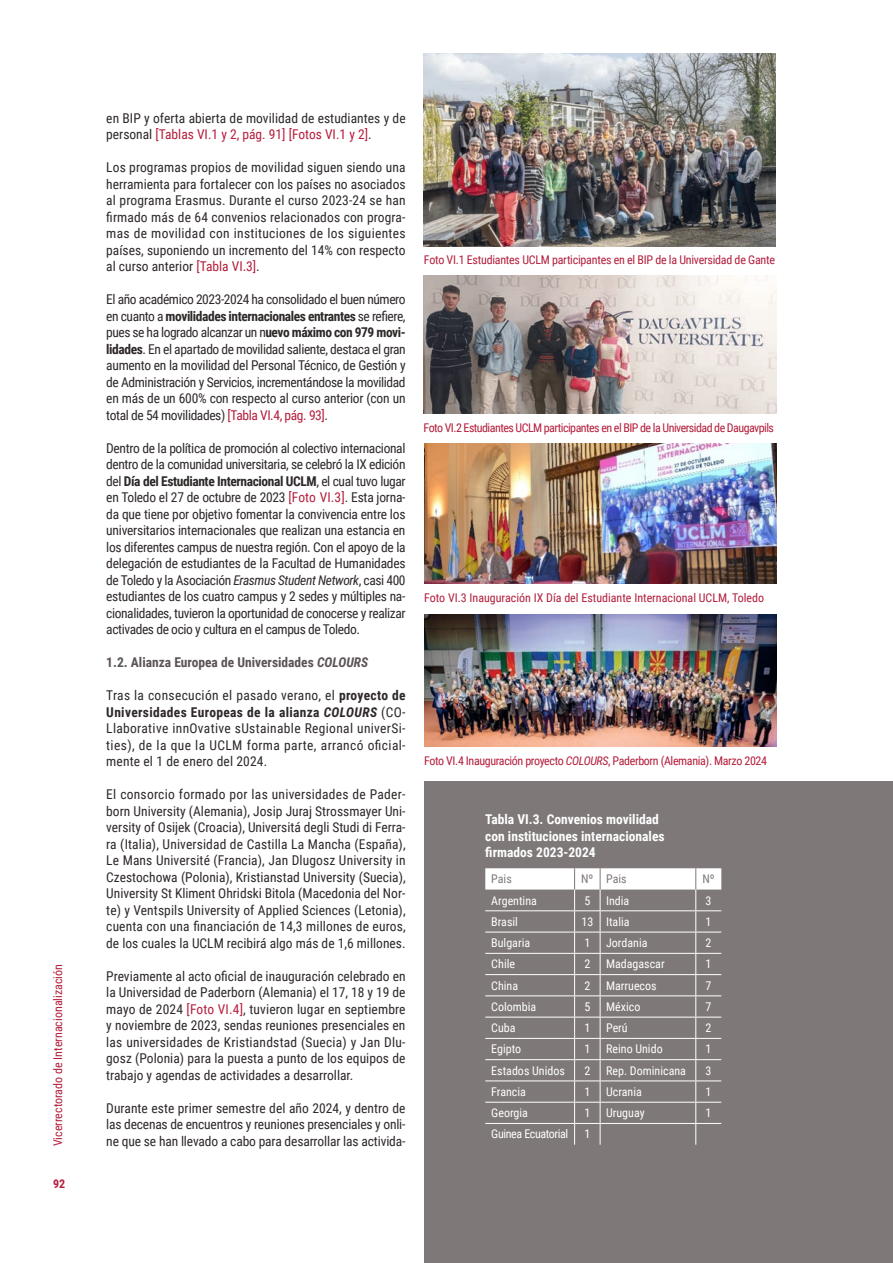
<style>
.page{position:relative;width:893px;height:1263px;background:#fff}
.page>*{position:absolute;margin:0;border:0;box-sizing:border-box;transform-origin:0 0}
.txt_corrido{font:13.5px/16.5px "Roboto Condensed";color:#2e2828;text-align:justify}
.txt_corrido-2{font:700 13.5px "Roboto Condensed";color:#fff}
.txt_corrido-3{font:700 13.5px "Roboto Condensed";color:#5b5354}
.txt_corrido-4{font:12px "Roboto Condensed";color:#fff}
.txt_corrido-5{font:12px "Roboto Condensed";letter-spacing:-.02em;color:#b41d3b}
.txt_corrido-6{font:12px "Roboto Condensed";color:#b41d3b}
.txt_corrido-7{font:12px "Roboto Condensed";letter-spacing:-.045em;color:#b41d3b}
.txt_corrido-8{font:12px "Roboto Condensed";letter-spacing:-.03em;color:#fff}
.txt_corrido-9{font:12px "Roboto Condensed";color:#7f7878}
.txt_corrido-10{font:700 12px "Roboto Condensed";color:#b41d3b}
.s1{color:#b41d3b}
.s2{font-weight:700}
.s3{font-style:italic}
.s4{font-weight:700;font-style:italic}
</style>
<div class="page">
<div style="left:424px;top:781px;width:469px;height:482px;background:#7f7878"></div>
<svg style="left:485px;top:868px;width:236px;height:277px"></svg>
<hr style="left:892px;top:0;width:1px;height:420px;background:#7f7878">
<img style="left:424px;top:53px;width:352px;height:193px">
<img style="left:424px;top:276px;width:352px;height:137px">
<img style="left:424px;top:444px;width:353px;height:139px">
<img style="left:424px;top:615px;width:353px;height:131px">
<p class="txt_corrido-6" style="left:49px;top:1146px;width:184px;rotate:-90deg">Vicerrectorado de Internacionalización</p>
<p class="txt_corrido-10" style="left:53px;top:1175px;width:14px">92</p>
<p class="txt_corrido" style="left:106px;top:109px;width:301px">en BIP y oferta abierta de movilidad de estudiantes y de personal <span class="s1">[Tablas VI.1 y 2, pág. 91] [Fotos VI.1 y 2]</span>.</p>
<p class="txt_corrido" style="left:106px;top:159px;width:301px">Los programas propios de movilidad siguen siendo una herramienta para fortalecer con los países no asociados al programa Erasmus. Durante el curso 2023-24 se han firmado más de 64 convenios relacionados con progra&shy;mas de movilidad con instituciones de los siguientes países, suponiendo un incremento del 14% con respecto al curso anterior <span class="s1">[Tabla VI.3]</span>.</p>
<p class="txt_corrido" style="left:106px;top:291px;width:301px">El año académico 2023-2024 ha consolidado el buen número en cuanto a <span class="s2">movilidades internacionales entrantes</span> se refiere, pues se ha logrado alcanzar un n<span class="s2">uevo máximo con 979 movi&shy;lidades</span>. En el apartado de movilidad saliente, destaca el gran aumento en la movilidad del Personal Técnico, de Gestión y de Administración y Servicios, incrementándose la movilidad en más de un 600% con respecto al curso anterior (con un total de 54 movilidades) <span class="s1">[Tabla VI.4, pág. 93]</span>.</p>
<p class="txt_corrido" style="left:106px;top:439px;width:301px">Dentro de la política de promoción al colectivo internacional dentro de la comunidad universitaria, se celebró la IX edición del <span class="s2">Día del Estudiante Internacional UCLM</span>, el cual tuvo lugar en Toledo el 27 de octubre de 2023 <span class="s1">[Foto VI.3]</span>. Esta jorna&shy;da que tiene por objetivo fomentar la convivencia entre los universitarios internacionales que realizan una estancia en los diferentes campus de nuestra región. Con el apoyo de la delegación de estudiantes de la Facultad de Humanidades de Toledo y la Asociación <span class="s3">Erasmus Student Network</span>, casi 400 estudiantes de los cuatro campus y 2 sedes y múltiples na&shy;cionalidades, tuvieron la oportunidad de conocerse y realizar activades de ocio y cultura en el campus de Toledo.</p>
<p class="txt_corrido-3" style="left:106px;top:653px;width:264px">1.2. Alianza Europea de Universidades <span class="s3">COLOURS</span></p>
<p class="txt_corrido" style="left:106px;top:687px;width:301px">Tras la consecución el pasado verano, el <span class="s2">proyecto de Universidades Europeas de la alianza</span> <span class="s4">COLOURS</span> (CO-Llaborative innOvative sUstainable Regional univerSi&shy;ties), de la que la UCLM forma parte, arrancó oficial&shy;mente el 1 de enero del 2024.</p>
<p class="txt_corrido" style="left:106px;top:786px;width:301px">El consorcio formado por las universidades de Pader&shy;born University (Alemania), Josip Juraj Strossmayer Uni&shy;versity of Osijek (Croacia), Universitá degli Studi di Ferra&shy;ra (Italia), Universidad de Castilla La Mancha (España), Le Mans Université (Francia), Jan Dlugosz University in Czestochowa (Polonia), Kristianstad University (Suecia), University St Kliment Ohridski Bitola (Macedonia del Nor&shy;te) y Ventspils University of Applied Sciences (Letonia), cuenta con una financiación de 14,3 millones de euros, de los cuales la UCLM recibirá algo más de 1,6 millones.</p>
<p class="txt_corrido" style="left:106px;top:967px;width:301px">Previamente al acto oficial de inauguración celebrado en la Universidad de Paderborn (Alemania) el 17, 18 y 19 de mayo de 2024 <span class="s1">[Foto VI.4]</span>, tuvieron lugar en septiembre y noviembre de 2023, sendas reuniones presenciales en las universidades de Kristiandstad (Suecia) y Jan Dlu&shy;gosz (Polonia) para la puesta a punto de los equipos de trabajo y agendas de actividades a desarrollar.</p>
<p class="txt_corrido" style="left:106px;top:1099px;width:301px">Durante este primer semestre del año 2024, y dentro de las decenas de encuentros y reuniones presenciales y onli&shy;ne que se han llevado a cabo para desarrollar las activida-</p>
<p class="txt_corrido-5" style="left:424px;top:251px;width:353px">Foto VI.1 Estudiantes UCLM participantes en el BIP de la Universidad de Gante</p>
<p class="txt_corrido-7" style="left:424px;top:419px;width:352px">Foto VI.2 Estudiantes UCLM participantes en el BIP de la Universidad de Daugavpils</p>
<p class="txt_corrido-6" style="left:424px;top:589px;width:341px">Foto VI.3 Inauguración IX Día del Estudiante Internacional UCLM, Toledo</p>
<p class="txt_corrido-5" style="left:424px;top:752px;width:344px">Foto VI.4 Inauguración proyecto <span class="s3">COLOURS</span>, Paderborn (Alemania). Marzo 2024</p>
<p class="txt_corrido-2" style="left:485px;top:810px;width:175px">Tabla VI.3. Convenios movilidad</p>
<p class="txt_corrido-2" style="left:485px;top:826px;width:181px">con instituciones internacionales</p>
<p class="txt_corrido-2" style="left:485px;top:843px;width:112px">firmados 2023-2024</p>
<p class="txt_corrido-9" style="left:491px;top:871px;width:22px">Pais</p>
<p class="txt_corrido-9" style="left:581px;top:871px;width:14px">Nº</p>
<p class="txt_corrido-9" style="left:606px;top:871px;width:22px">Pais</p>
<p class="txt_corrido-9" style="left:702px;top:871px;width:14px">Nº</p>
<p class="txt_corrido-4" style="left:491px;top:892px;width:47px">Argentina</p>
<p class="txt_corrido-4" style="left:584px;top:892px;width:7px">5</p>
<p class="txt_corrido-4" style="left:606px;top:892px;width:25px">India</p>
<p class="txt_corrido-4" style="left:706px;top:892px;width:7px">3</p>
<p class="txt_corrido-4" style="left:491px;top:913px;width:28px">Brasil</p>
<p class="txt_corrido-4" style="left:581px;top:913px;width:13px">13</p>
<p class="txt_corrido-4" style="left:606px;top:913px;width:25px">Italia</p>
<p class="txt_corrido-4" style="left:706px;top:913px;width:7px">1</p>
<p class="txt_corrido-4" style="left:491px;top:934px;width:40px">Bulgaria</p>
<p class="txt_corrido-4" style="left:584px;top:934px;width:7px">1</p>
<p class="txt_corrido-4" style="left:606px;top:934px;width:43px">Jordania</p>
<p class="txt_corrido-4" style="left:706px;top:934px;width:7px">2</p>
<p class="txt_corrido-4" style="left:491px;top:956px;width:25px">Chile</p>
<p class="txt_corrido-4" style="left:584px;top:956px;width:7px">2</p>
<p class="txt_corrido-4" style="left:606px;top:956px;width:60px">Madagascar</p>
<p class="txt_corrido-4" style="left:706px;top:956px;width:7px">1</p>
<p class="txt_corrido-4" style="left:491px;top:977px;width:28px">China</p>
<p class="txt_corrido-4" style="left:584px;top:977px;width:7px">2</p>
<p class="txt_corrido-4" style="left:606px;top:977px;width:52px">Marruecos</p>
<p class="txt_corrido-4" style="left:706px;top:977px;width:7px">7</p>
<p class="txt_corrido-4" style="left:491px;top:998px;width:47px">Colombia</p>
<p class="txt_corrido-4" style="left:584px;top:998px;width:7px">5</p>
<p class="txt_corrido-4" style="left:606px;top:998px;width:36px">México</p>
<p class="txt_corrido-4" style="left:706px;top:998px;width:7px">7</p>
<p class="txt_corrido-4" style="left:491px;top:1019px;width:26px">Cuba</p>
<p class="txt_corrido-4" style="left:584px;top:1019px;width:7px">1</p>
<p class="txt_corrido-4" style="left:606px;top:1019px;width:23px">Perú</p>
<p class="txt_corrido-4" style="left:706px;top:1019px;width:7px">2</p>
<p class="txt_corrido-4" style="left:491px;top:1041px;width:31px">Egipto</p>
<p class="txt_corrido-4" style="left:584px;top:1041px;width:7px">1</p>
<p class="txt_corrido-4" style="left:606px;top:1041px;width:58px">Reino Unido</p>
<p class="txt_corrido-4" style="left:706px;top:1041px;width:7px">1</p>
<p class="txt_corrido-4" style="left:491px;top:1062px;width:75px">Estados Unidos</p>
<p class="txt_corrido-4" style="left:584px;top:1062px;width:7px">2</p>
<p class="txt_corrido-4" style="left:606px;top:1062px;width:81px">Rep. Dominicana</p>
<p class="txt_corrido-4" style="left:706px;top:1062px;width:7px">3</p>
<p class="txt_corrido-4" style="left:491px;top:1083px;width:36px">Francia</p>
<p class="txt_corrido-4" style="left:584px;top:1083px;width:7px">1</p>
<p class="txt_corrido-4" style="left:606px;top:1083px;width:37px">Ucrania</p>
<p class="txt_corrido-4" style="left:706px;top:1083px;width:7px">1</p>
<p class="txt_corrido-4" style="left:491px;top:1104px;width:38px">Georgia</p>
<p class="txt_corrido-4" style="left:584px;top:1104px;width:7px">1</p>
<p class="txt_corrido-4" style="left:606px;top:1104px;width:40px">Uruguay</p>
<p class="txt_corrido-4" style="left:706px;top:1104px;width:7px">1</p>
<p class="txt_corrido-8" style="left:491px;top:1126px;width:79px">Guinea Ecuatorial</p>
<p class="txt_corrido-4" style="left:584px;top:1126px;width:7px">1</p>
</div>
